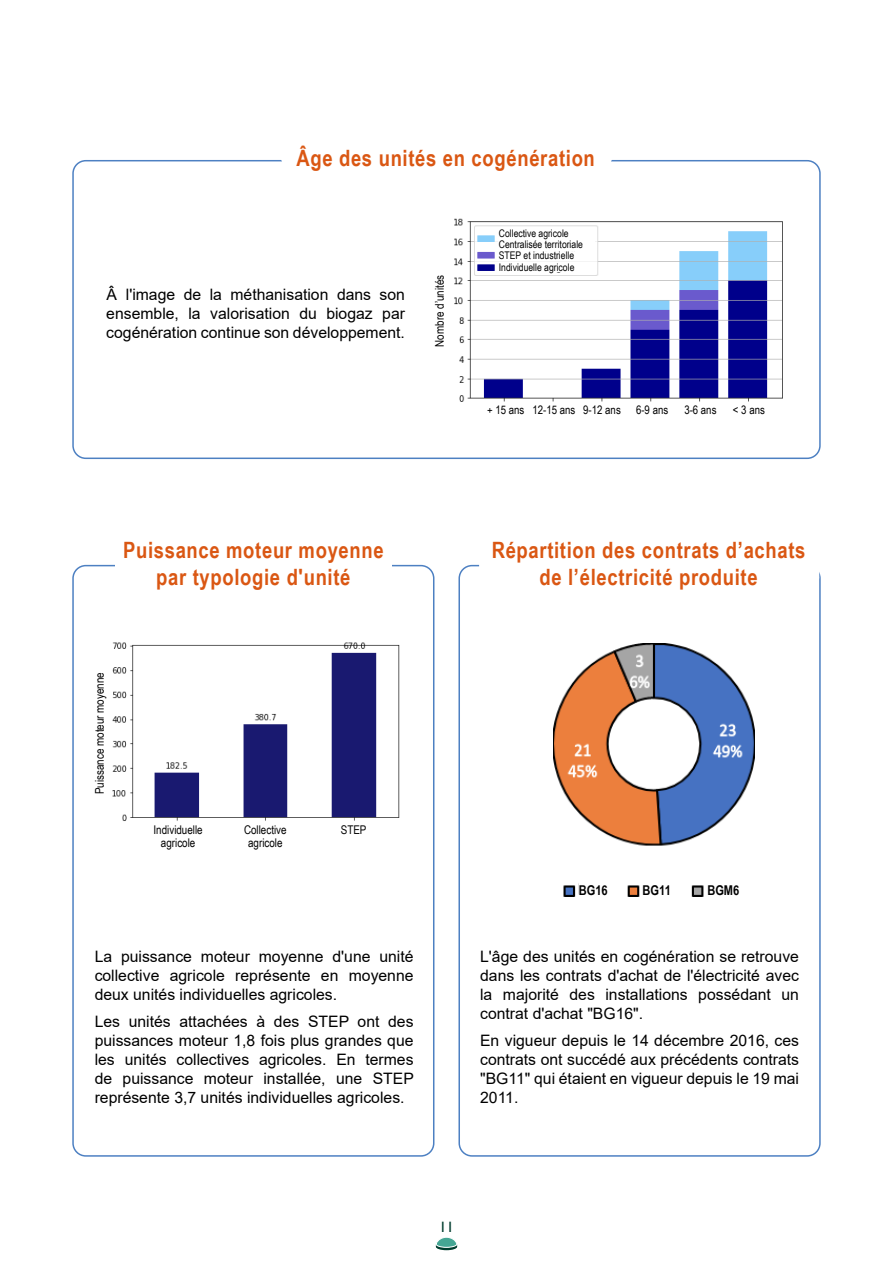
<style>
.page{position:relative;width:893px;height:1263px;background:#fff}
.page>*{position:absolute;margin:0;border:0;box-sizing:border-box;transform-origin:0 0}
.t1{font:700 22.5px/27px "Arial Narrow";letter-spacing:.03em;color:#da5713;text-align:center}
.t2{font:15.75px/18.9px "Arial";color:#000;text-align:justify}
.t3{font:15px "Gill Sans";color:#003d2e}
.t4{font:700 13.5px "Arial Narrow";color:#000}
.t5{font:12px/13.5px "Arial Narrow";color:#000;text-align:center}
.t6{font:11.7px "Arial Narrow";color:#000}
.t7{font:10.5px/10.5px "Arial Narrow";color:#000}
</style>
<div class="page">
<svg style="left:436px;top:1237px;width:21px;height:13px"></svg>
<img style="left:454px;top:218px;width:329px;height:184px">
<img style="left:112px;top:642px;width:288px;height:179px">
<img style="left:554px;top:643px;width:200px;height:253px">
<div style="left:72px;top:565px;width:362px;height:592px;border:2px solid #4d80c2;border-radius:13px"></div>
<div style="left:115px;top:537px;width:277px;height:48px;background:#fff"></div>
<div style="left:458px;top:565px;width:363px;height:592px;border:2px solid #4d80c2;border-radius:13px"></div>
<div style="left:479px;top:537px;width:340px;height:48px;background:#fff;border-radius:9px"></div>
<div style="left:72px;top:160px;width:749px;height:299px;border:2px solid #4d80c2;border-radius:13px"></div>
<div style="left:281px;top:145px;width:331px;height:21px;background:#fff;border-radius:9px"></div>
<div style="left:579px;top:879px;width:37px;height:20px;background:#fff"></div>
<div style="left:642px;top:879px;width:37px;height:20px;background:#fff"></div>
<div style="left:707px;top:879px;width:46px;height:20px;background:#fff"></div>
<div style="left:499px;top:252px;width:96px;height:8px;background:#fff"></div>
<div style="left:499px;top:263px;width:96px;height:9px;background:#fff"></div>
<div style="left:499px;top:229px;width:96px;height:19px;background:#fff"></div>
<h1 class="t1" style="left:296px;top:143px;width:300px">Âge des unités en cogénération</h1>
<p class="t7" style="left:499px;top:228px;width:86px">Collective agricole<br>Centralisée territoriale</p>
<p class="t7" style="left:499px;top:250px;width:77px">STEP et industrielle</p>
<p class="t2" style="left:106px;top:285px;width:300px">Â l'image de la méthanisation dans son ensemble, la valorisation du biogaz par cogénération continue son développement.</p>
<p class="t5" style="left:433px;top:347px;width:73px;rotate:-90deg">Nombre d’unités</p>
<p class="t7" style="left:499px;top:262px;width:77px">Individuelle agricole</p>
<p class="t6" style="left:487px;top:403px;width:135px">+ 15 ans 12-15 ans 9-12 ans</p>
<p class="t6" style="left:636px;top:403px;width:34px">6-9 ans</p>
<p class="t6" style="left:684px;top:403px;width:34px">3-6 ans</p>
<p class="t6" style="left:733px;top:403px;width:33px">&lt; 3 ans</p>
<h1 class="t1" style="left:123px;top:536px;width:262px">Puissance moteur moyenne par typologie d'unité</h1>
<h1 class="t1" style="left:492px;top:536px;width:315px">Répartition des contrats d’achats de l’électricité produite</h1>
<p class="t5" style="left:93px;top:794px;width:123px;rotate:-90deg">Puissance moteur moyenne</p>
<p class="t5" style="left:154px;top:823px;width:51px">Individuelle agricole</p>
<p class="t5" style="left:244px;top:823px;width:44px">Collective agricole</p>
<p class="t5" style="left:341px;top:823px;width:27px">STEP</p>
<p class="t4" style="left:579px;top:880px;width:30px">BG16</p>
<p class="t4" style="left:642px;top:880px;width:30px">BG11</p>
<p class="t4" style="left:707px;top:880px;width:33px">BGM6</p>
<p class="t2" style="left:95px;top:947px;width:320px">La puissance moteur moyenne d'une unité collective agricole représente en moyenne deux unités individuelles agricoles.</p>
<p class="t2" style="left:95px;top:1012px;width:321px">Les unités attachées à des STEP ont des puissances moteur 1,8 fois plus grandes que les unités collectives agricoles. En termes de puissance moteur installée, une STEP représente 3,7 unités individuelles agricoles.</p>
<p class="t2" style="left:480px;top:947px;width:320px">L'âge des unités en cogénération se retrouve dans les contrats d'achat de l'électricité avec la majorité des installations possédant un contrat d'achat "BG16".</p>
<p class="t2" style="left:480px;top:1031px;width:320px">En vigueur depuis le 14 décembre 2016, ces contrats ont succédé aux précédents contrats "BG11" qui étaient en vigueur depuis le 19 mai 2011.</p>
<p class="t3" style="left:439px;top:1219px;width:16px">11</p>
</div>
